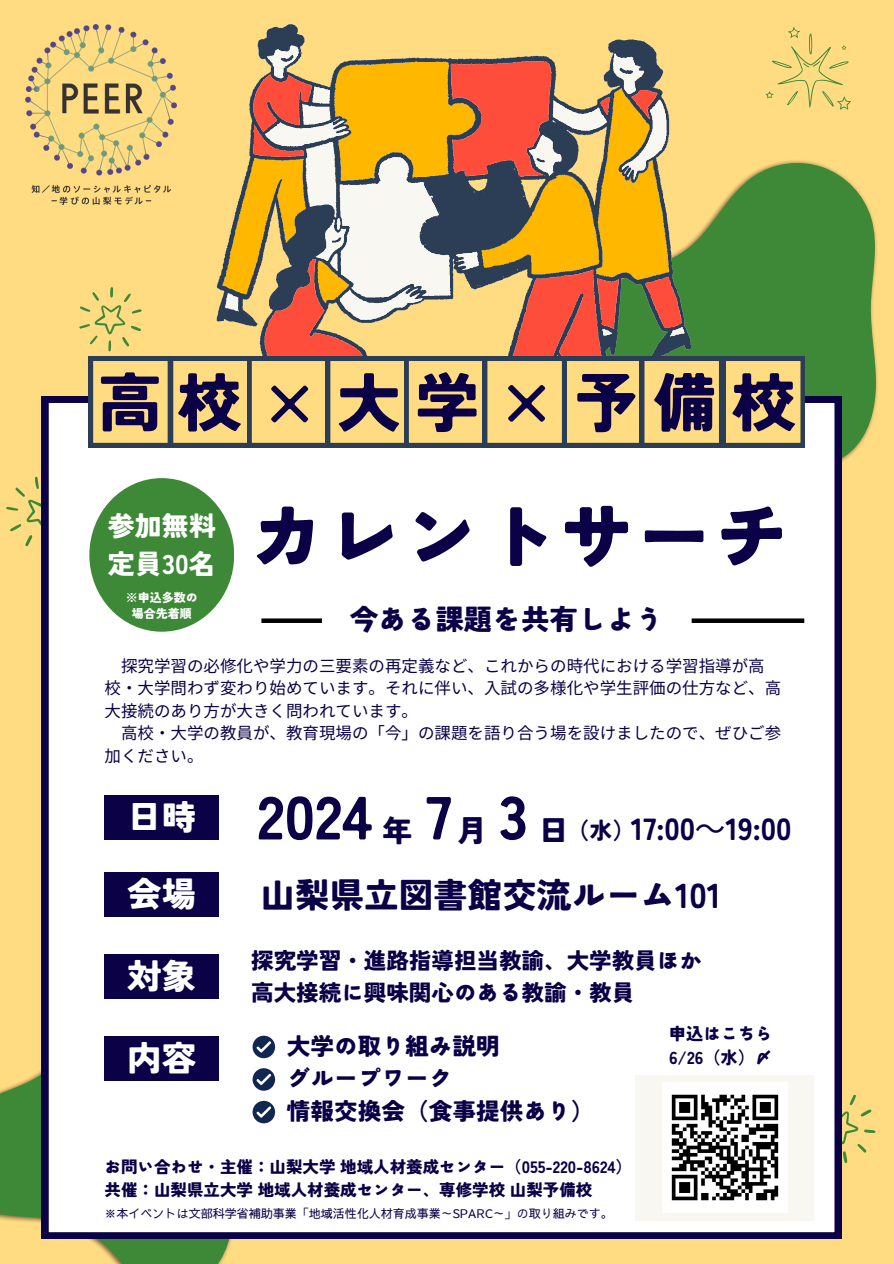
<style>
.page{position:relative;width:894px;height:1264px;background:#fff}
.page>*{position:absolute;margin:0;border:0;box-sizing:border-box;transform-origin:0 0}
.t1{font:900 77.55px "Tsunagi Gothic";color:#0a0147}
.t2{font:900 64.05px "Tsunagi Gothic";letter-spacing:.225em;color:#0a0147}
.t3{font:900 60.6px "Tsunagi Gothic";color:#0a0147}
.t4{font:900 34.5px "Tsunagi Gothic";color:#0a0147}
.t5{font:900 34.5px "Tsunagi Gothic";color:#fff}
.t6{font:900 30.6px "Tsunagi Gothic";color:#0a0147}
.t7{font:900 30.45px "Tsunagi Gothic";color:#0a0147}
.t8{font:900 28.5px "Tsunagi Gothic";color:#0a0147}
.t9{font:900 27px/37.2px "Tsunagi Gothic";color:#fff}
.t10{font:900 23.7px "Tsunagi Gothic";color:#0a0147}
.t11{font:900 22.95px "Tsunagi Gothic";color:#0a0147}
.t12{font:900 22.5px/31.5px "Tsunagi Gothic";color:#0a0147}
.t13{font:900 17.25px "Tsunagi Gothic";color:#0a0147}
.t14{font:16.5px/22.5px "Noto Sans JP";color:#0a0147}
.t15{font:900 16.5px "Tsunagi Gothic";color:#0a0147}
.t16{font:500 12px "Sawarabi Gothic";color:#0a0147}
.t17{font:900 12px "Tsunagi Gothic";color:#fff}
.s1{font-family:"Noto Sans CJ Ksc";font-weight:400}
</style>
<div class="page">
<div style="left:0;top:0;width:893px;height:1263px;background:#ffdb81"></div>
<svg style="left:0;top:982px;width:237px;height:281px"></svg>
<svg style="left:691px;top:160px;width:187px;height:308px;fill:#3e8937"></svg>
<svg style="left:841px;top:1090px;width:34px;height:73px"></svg>
<svg style="left:6px;top:476px;width:36px;height:73px"></svg>
<svg style="left:217px;top:24px;width:474px;height:262px"></svg>
<svg style="left:245px;top:45px;width:439px;height:241px"></svg>
<svg style="left:253px;top:61px;width:428px;height:225px;background:#c89b59"></svg>
<div style="left:42px;top:396px;width:799px;height:842px;background:#fff"></div>
<svg style="left:765px;top:27px;width:86px;height:83px"></svg>
<div style="left:89px;top:478px;width:145px;height:153px;background:#3e8937;border-radius:50%"></div>
<div style="left:261px;top:618px;width:61px;height:5px;background:#000"></div>
<div style="left:691px;top:618px;width:113px;height:5px;background:#000"></div>
<svg style="left:252px;top:1035px;width:23px;height:23px"></svg>
<svg style="left:252px;top:1068px;width:23px;height:22px"></svg>
<svg style="left:252px;top:1100px;width:23px;height:23px"></svg>
<svg style="left:79px;top:286px;width:725px;height:161px"></svg>
<div style="left:635px;top:1074px;width:178px;height:146px;background:#f8f7f1"></div>
<img style="left:662px;top:1082px;width:125px;height:130px">
<div style="left:105px;top:795px;width:114px;height:44px;background:#0a0147"></div>
<div style="left:105px;top:872px;width:114px;height:45px;background:#0a0147"></div>
<div style="left:105px;top:954px;width:114px;height:44px;background:#0a0147"></div>
<div style="left:105px;top:1035px;width:114px;height:45px;background:#0a0147"></div>
<img style="left:25px;top:25px;width:151px;height:180px">
<p class="t2" style="left:98px;top:370px;width:699px">高校×大学×予備校</p>
<p class="t9" style="left:108px;top:507px;width:109px">参加無料定員30名</p>
<p class="t1" style="left:247px;top:497px;width:544px">カレントサーチ</p>
<h1 class="t8" style="left:349px;top:605px;width:315px">今ある課題を共有しよう</h1>
<h4 class="t14" style="left:105px;top:653px;width:675px;text-indent:16px">探究学習の必修化や学力の三要素の再定義など、これからの時代における学習指導が高校・大学問わず変わり始めています。それに伴い、入試の多様化や学生評価の仕方など、高大接続のあり方が大きく問われています。</h4>
<p class="t14" style="left:105px;top:721px;width:678px;text-indent:16px">高校・大学の教員が、教育現場の「今」の課題を語り合う場を設けましたので、ぜひご参加ください。</p>
<h3 class="t17" style="left:126px;top:591px;width:74px">※申込多数の</h3>
<h6 class="t17" style="left:132px;top:607px;width:62px">場合先着順</h6>
<p class="t5" style="left:127px;top:799px;width:71px">日時</p>
<h2 class="t5" style="left:127px;top:876px;width:71px">会場</h2>
<p class="t5" style="left:127px;top:958px;width:71px">対象</p>
<h2 class="t5" style="left:127px;top:1040px;width:71px">内容</h2>
<h6 class="t3" style="left:257px;top:786px;width:116px">2024</h6>
<h6 class="t7" style="left:382px;top:815px;width:32px">年</h6>
<h6 class="t3" style="left:426px;top:786px;width:27px">7</h6>
<p class="t7" style="left:456px;top:815px;width:32px">月</p>
<p class="t3" style="left:498px;top:786px;width:31px">3</p>
<p class="t7" style="left:538px;top:815px;width:32px">日</p>
<p class="t11" style="left:566px;top:818px;width:70px">（水）</p>
<p class="t6" style="left:630px;top:812px;width:162px">17:00<span class="s1">～</span>19:00</p>
<h3 class="t4" style="left:260px;top:877px;width:462px">山梨県立図書館交流ルーム101</h3>
<h2 class="t12" style="left:251px;top:944px;width:452px">探究学習・進路指導担当教諭、大学教員ほか高大接続に興味関心のある教諭・教員</h2>
<p class="t13" style="left:668px;top:1024px;width:105px">申込はこちら</p>
<p class="t13" style="left:669px;top:1048px;width:105px">6/26（水）〆</p>
<p class="t10" style="left:286px;top:1033px;width:214px">大学の取り組み説明</p>
<p class="t10" style="left:286px;top:1066px;width:167px">グループワーク</p>
<p class="t10" style="left:286px;top:1098px;width:309px">情報交換会（食事提供あり）</p>
<h4 class="t15" style="left:105px;top:1158px;width:529px">お問い合わせ・主催：山梨大学地域人材養成センター（055-220-8624）</h4>
<p class="t15" style="left:105px;top:1181px;width:489px">共催：山梨県立大学地域人材養成センター、専修学校山梨予備校</p>
<h6 class="t16" style="left:105px;top:1207px;width:509px">※本イベントは文部科学省補助事業「地域活性化人材育成事業～SPARC～」の取り組みです。</h6>
</div>
